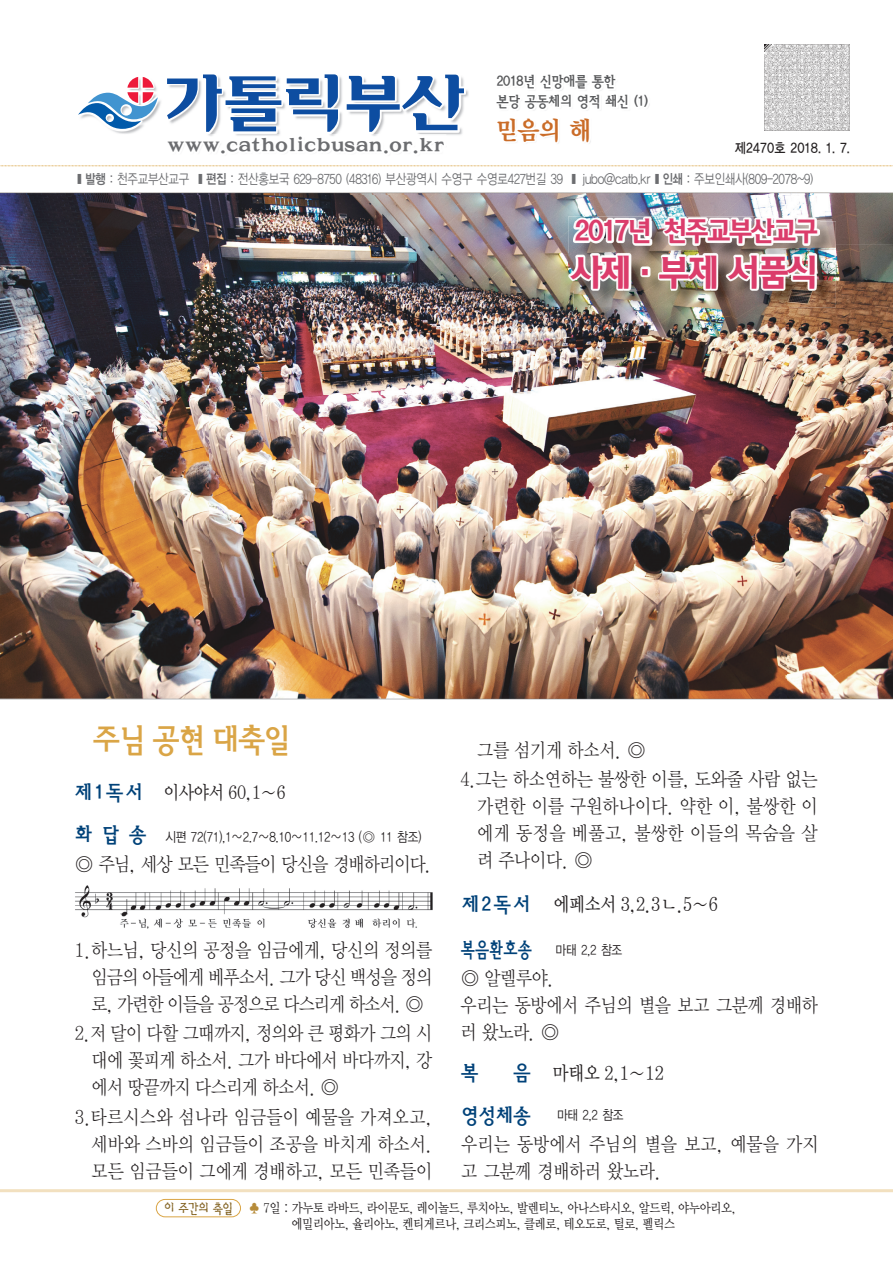
<style>
.page{position:relative;width:893px;height:1263px;background:#fff}
.page>*{position:absolute;margin:0;border:0;box-sizing:border-box;transform-origin:0 0}
.t1{font:700 36px "Korean HAN";letter-spacing:-.1em;color:#db3d6b;scale:.9 1}
.t2{font:700 33px "Korean RMS";letter-spacing:-.1em;color:#daa546;scale:.87 1}
.t3{font:700 27px "Korean HAN";letter-spacing:-.1em;color:#db3d6b;scale:.9 1}
.t4{font:25.5px "YDIY Mj O350";color:#ca6c28;scale:.92 1}
.t5{font:700 21px "Korean RMS";color:#004279;scale:.88 1}
.t6{font:19.5px/27px "YDIY Mj O320";letter-spacing:-.015em;color:#231f20;text-align:justify;scale:.88 1}
.t7{font:19.5px/27px "YDIY Mj O320";letter-spacing:-.05em;color:#231f20;scale:.88 1}
.t8{font:19.5px/27px "YDIY Mj O320";letter-spacing:.015em;color:#231f20;scale:.88 1}
.t9{font:19.5px/27px "YDIY Mj O320";letter-spacing:-.015em;color:#231f20}
.t10{font:19.5px "YDIY Mj O330";letter-spacing:-.02em;color:#231f20;scale:.87 1}
.t11{font:700 19.5px "Korean MS";color:#6c6d70;scale:1.1 1}
.t12{font:19.5px "YDIY Mj O320";letter-spacing:-.05em;color:#231f20}
.t13{font:18.75px "YDIY Mj O330";letter-spacing:-.02em;color:#231f20;scale:.87 1}
.t14{font:700 15px/19.5px "Korean RMS";letter-spacing:-.1em;color:#57585a;scale:.87 1}
.t15{font:13.5px/15.5px "YDIY Mj O330";letter-spacing:-.03em;color:#231f20;scale:.87 1}
.t16{font:500 13.5px "Korean GD";letter-spacing:-.08em;color:#6c6d70;scale:.35 1}
.t17{font:13.5px "YDIYGO320";letter-spacing:-.02em;color:#231f20;scale:.86 1}
.t18{font:700 13.5px "Korean GD";letter-spacing:-.04em;color:#231f20;scale:.87 1}
.s1{font-family:"YDIYGO340";font-weight:400}
.s2{font-family:"Korean RMS";font-weight:700;font-size:21px;color:#004279}
.s3{font-family:"YDI Hsang IIM";color:#826222}
.s4{color:#b68b39}
</style>
<div class="page">
<img style="left:0;top:165px;width:169px;height:1px">
<img style="left:263px;top:165px;width:168px;height:1px">
<img style="left:525px;top:165px;width:169px;height:1px">
<img style="left:788px;top:165px;width:105px;height:1px">
<svg style="left:0;top:166px;width:893px;height:1px"></svg>
<img style="left:0;top:194px;width:578px;height:505px">
<img style="left:578px;top:194px;width:315px;height:50px">
<img style="left:788px;top:244px;width:105px;height:455px">
<img style="left:578px;top:307px;width:210px;height:392px">
<hr style="left:0;top:699px;width:893px;height:1px;background:#7b7d80">
<svg style="left:0;top:192px;width:893px;height:2px"></svg>
<img style="left:155px;top:1198px;width:86px;height:20px">
<div style="left:156px;top:1199px;width:85px;height:18px;border:1px solid #daa546;border-radius:9px"></div>
<svg style="left:764px;top:44px;width:86px;height:87px"></svg>
<img style="left:764px;top:45px;width:85px;height:85px">
<img style="left:110px;top:77px;width:356px;height:57px">
<svg style="left:78px;top:77px;width:80px;height:52px"></svg>
<svg style="left:347px;top:75px;width:117px;height:61px"></svg>
<svg style="left:166px;top:74px;width:172px;height:62px"></svg>
<img style="left:75px;top:885px;width:358px;height:44px">
<hr style="left:0;top:1189px;width:893px;height:3px;background:#f2e0bf">
<img style="left:574px;top:221px;width:262px;height:86px">
<img style="left:568px;top:217px;width:201px;height:36px">
<img style="left:769px;top:217px;width:51px;height:4px">
<img style="left:568px;top:253px;width:6px;height:38px">
<img style="left:574px;top:221px;width:246px;height:70px">
<p class="t14" style="left:496px;top:73px;width:177px">2018년 신망애를 통한<br>본당 공동체의 영적 쇄신 (1)</p>
<h3 class="t4" style="left:496px;top:117px;width:105px">믿음의 해</h3>
<p class="t11" style="left:167px;top:136px;width:254px">www.catholicbusan.or.kr</p>
<p class="t18" style="left:734px;top:141px;width:135px">제2470호 2018. 1. 7.</p>
<p class="t16" style="left:77px;top:172px;width:2105px">▒ <span class="s1">발행</span> : 천주교부산교구 ▒ <span class="s1">편집</span> : 전산홍보국 629-8750 (48316) 부산광역시 수영구 수영로427번길 39 ▒ jubo@catb.kr ▒ <span class="s1">인쇄</span> : 주보인쇄사(809-2078~9)</p>
<h3 class="t3" style="left:574px;top:217px;width:273px">2017년 천주교부산교구</h3>
<h1 class="t1" style="left:570px;top:253px;width:277px">사제·부제 서품식</h1>
<h2 class="t2" style="left:92px;top:722px;width:231px">주님 공현 대축일</h2>
<p class="t13" style="left:74px;top:783px;width:244px"><span class="s2">제 1 독 서</span> 이사야서 60,1∼6</p>
<p class="t17" style="left:74px;top:830px;width:405px"><span class="s2">화 답 송</span> 시편 72(71),1∼2.7∼8.10∼11.12∼13 (◎ 11 참조)</p>
<p class="t6" style="left:460px;top:736px;width:408px;line-height:29.1px;text-indent:17px">그를 섬기게 하소서. ◎<br>4.그는 하소연하는 불쌍한 이를, 도와줄 사람 없는</p>
<p class="t8" style="left:477px;top:793px;width:388px">가련한 이를 구원하나이다. 약한 이, 불쌍한 이 에게 동정을 베풀고, 불쌍한 이들의 목숨을 살</p>
<p class="t12" style="left:74px;top:854px;width:358px">◎ 주님, 세상 모든 민족들이 당신을 경배하리이다.</p>
<p class="t6" style="left:477px;top:847px;width:133px">려 주나이다. ◎</p>
<p class="t10" style="left:461px;top:895px;width:297px"><span class="s2">제 2 독 서</span> 에페소서 3,2.3ㄴ.5∼6</p>
<p class="t6" style="left:75px;top:937px;width:408px">1.하느님, 당신의 공정을 임금에게, 당신의 정의를</p>
<p class="t17" style="left:460px;top:942px;width:189px"><span class="s2">복음환호송</span> 마태 2,2 참조</p>
<p class="t7" style="left:92px;top:964px;width:388px">임금의 아들에게 베푸소서. 그가 당신 백성을 정의 로, 가련한 이들을 공정으로 다스리게 하소서. ◎</p>
<p class="t6" style="left:92px;top:1020px;width:389px;text-indent:-17px">2.저 달이 다할 그때까지, 정의와 큰 평화가 그의 시 대에 꽃피게 하소서. 그가 바다에서 바다까지, 강 에서 땅끝까지 다스리게 하소서. ◎</p>
<p class="t6" style="left:92px;top:1103px;width:389px;text-indent:-17px">3.타르시스와 섬나라 임금들이 예물을 가져오고, 세바와 스바의 임금들이 조공을 바치게 하소서. 모든 임금들이 그에게 경배하고, 모든 민족들이</p>
<p class="t9" style="left:461px;top:964px;width:359px">◎ 알렐루야.<br>우리는 동방에서 주님의 별을 보고 그분께 경배하 러 왔노라. ◎</p>
<p class="t5" style="left:461px;top:1062px;width:23px">복</p>
<p class="t10" style="left:513px;top:1063px;width:175px"><span class="s2">음</span> 마태오 2,1∼12</p>
<p class="t17" style="left:461px;top:1108px;width:191px"><span class="s2">영성체송</span> 마태 2,2 참조</p>
<p class="t6" style="left:461px;top:1130px;width:407px">우리는 동방에서 주님의 별을 보고, 예물을 가지 고 그분께 경배하러 왔노라.</p>
<p class="t15" style="left:292px;top:1201px;width:512px;text-indent:-127px"><span class="s3">이 주간의 축일</span> <span class="s4">♣</span> 7일 : 가누토 라바드, 라이문도, 레이놀드, 루치아노, 발렌티노, 아나스타시오, 알드릭, 야누아리오, 에밀리아노, 율리아노, 켄티게르나, 크리스피노, 클레로, 테오도로, 틸로, 펠릭스</p>
</div>
